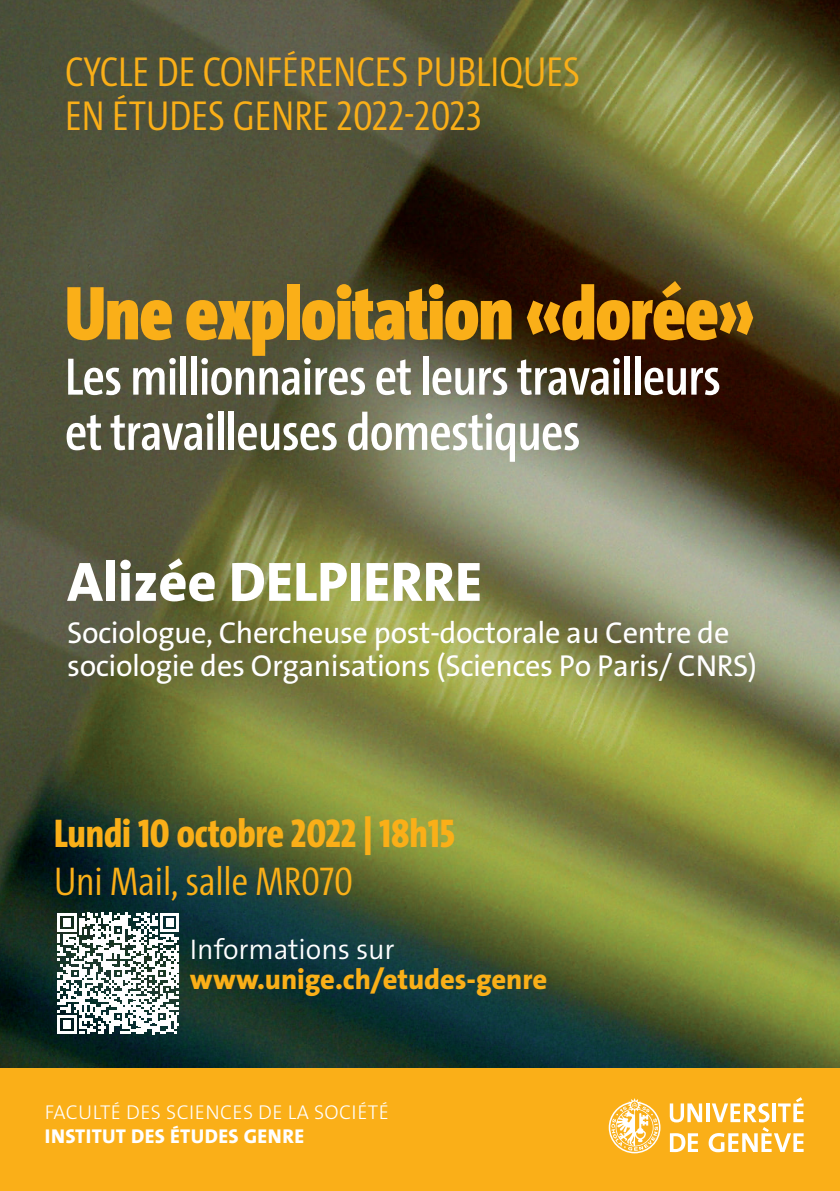
<style>
.page{position:relative;width:840px;height:1191px;background:#fff}
.page>*{position:absolute;margin:0;border:0;box-sizing:border-box;transform-origin:0 0}
.t1{font:900 77.4px "The Sans Cd LF9";letter-spacing:-.01em;color:#faaf18}
.t2{font:800 56px "The Sans Os F";color:#fff}
.t3{font:600 53.2px/55.2px "The Sans Cd LF6";letter-spacing:-.01em;color:#fff}
.t4{font:300 42.2px/44.2px "The Sans Cd LF4";color:#faaf18}
.t5{font:800 40.4px "The Sans Cd LF8";letter-spacing:-.005em;color:#faaf18}
.t6{font:300 40.4px "The Sans Cd LF4";letter-spacing:-.005em;color:#faaf18}
.t7{font:30.4px/33px "The Sans Os F";letter-spacing:-.015em;color:#fff}
.t8{font:800 28.6px "The Sans Os F";letter-spacing:-.005em;color:#faaf18}
.t9{font:300 28.6px "The Sans Os F";letter-spacing:-.005em;color:#fff}
.t10{font:300 20px "The Sans Os F";letter-spacing:.02em;color:#fff}
.t11{font:800 20px "The Sans Os F";letter-spacing:.02em;color:#fff}
</style>
<div class="page">
<img style="left:0;top:0;width:839px;height:1068px">
<svg style="left:58px;top:912px;width:121px;height:122px"></svg>
<div style="left:0;top:1068px;width:839px;height:123px;background:#faaf18"></div>
<svg style="left:608px;top:1098px;width:52px;height:55px"></svg>
<svg style="left:669px;top:1103px;width:32px;height:19px"></svg>
<svg style="left:706px;top:1103px;width:2px;height:19px"></svg>
<svg style="left:669px;top:1133px;width:28px;height:19px"></svg>
<svg style="left:708px;top:1097px;width:95px;height:55px"></svg>
<h3 class="t4" style="left:65px;top:48px;width:516px">CYCLE DE CONFÉRENCES PUBLIQUES<br>EN ÉTUDES GENRE 2022-2023</h3>
<h1 class="t1" style="left:65px;top:263px;width:690px">Une exploitation «dorée»</h1>
<h3 class="t3" style="left:65px;top:347px;width:657px">Les millionnaires et leurs travailleurs et travailleuses domestiques</h3>
<h2 class="t2" style="left:67px;top:546px;width:416px">Alizée DELPIERRE</h2>
<p class="t7" style="left:67px;top:616px;width:691px">Sociologue, Chercheuse post-doctorale au Centre de sociologie des Organisations (Sciences Po Paris/ CNRS)</p>
<h3 class="t5" style="left:54px;top:807px;width:402px">Lundi 10 octobre 2022 | 18h15</h3>
<h3 class="t6" style="left:54px;top:855px;width:300px">Uni Mail, salle MR070</h3>
<p class="t9" style="left:190px;top:931px;width:206px">Informations sur</p>
<p class="t8" style="left:190px;top:960px;width:358px">www.unige.ch/etudes-genre</p>
<p class="t10" style="left:45px;top:1099px;width:345px">FACULTÉ DES SCIENCES DE LA SOCIÉTÉ</p>
<p class="t11" style="left:45px;top:1123px;width:261px">INSTITUT DES ÉTUDES GENRE</p>
</div>
